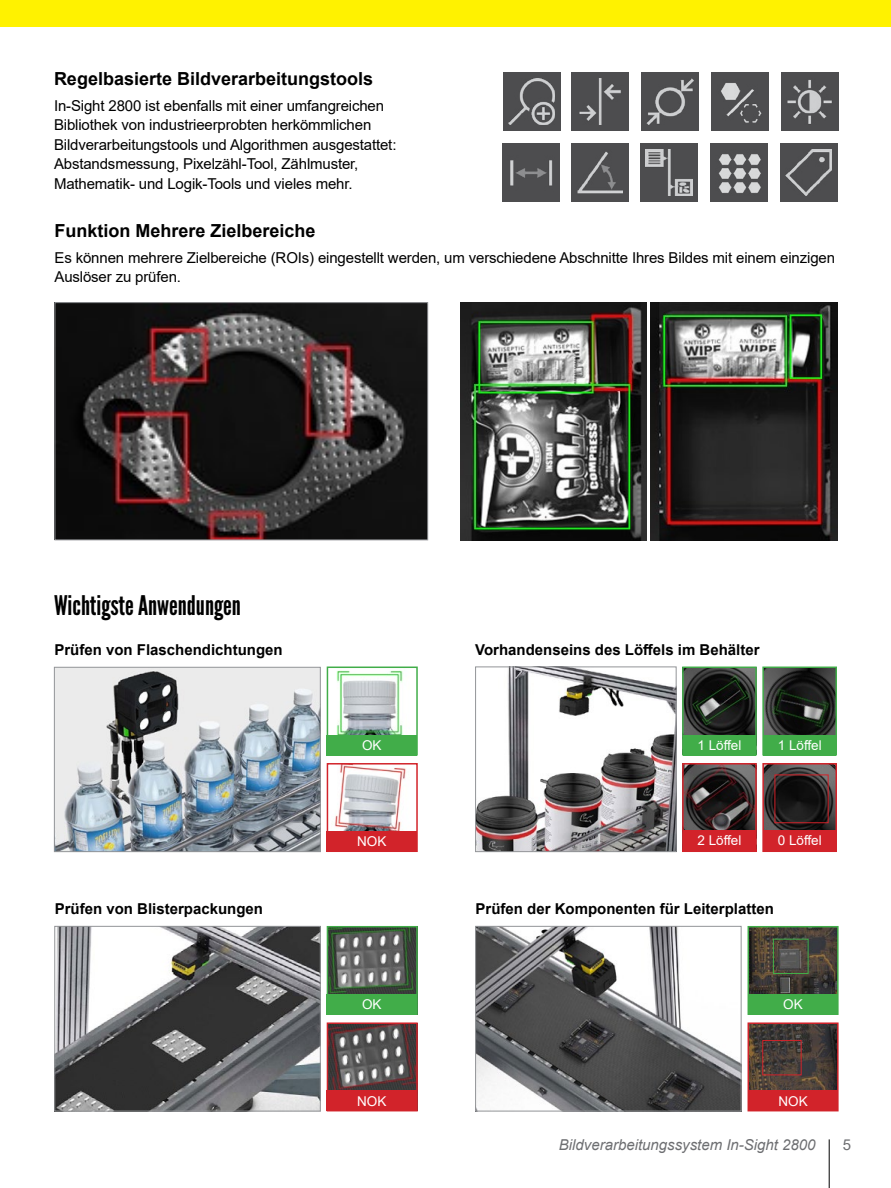
<style>
.page{position:relative;width:891px;height:1188px;background:#fff}
.page>*{position:absolute;margin:0;border:0;box-sizing:border-box;transform-origin:0 0}
.t1{font:27px "League Gothic";color:#000}
.t2{font:700 18px "Arial";color:#000}
.t3{font:15px/19.5px "Arial";letter-spacing:-.01em;color:#000}
.t4{font:700 15px "Arial";color:#000}
.t5{font:italic 15px "Arial";color:#6d6e71}
.t6{font:15px "Arial";color:#6d6e71}
.t7{font:13.5px "Arial";color:#fff}
</style>
<div class="page">
<img style="left:57px;top:304px;width:369px;height:234px">
<div style="left:55px;top:302px;width:373px;height:238px;border:1px solid #939598"></div>
<img style="left:460px;top:302px;width:187px;height:238px">
<img style="left:651px;top:302px;width:186px;height:238px">
<img style="left:56px;top:669px;width:263px;height:181px">
<div style="left:54px;top:667px;width:267px;height:185px;border:1px solid #939598"></div>
<img style="left:477px;top:669px;width:198px;height:181px">
<div style="left:475px;top:667px;width:202px;height:185px;border:1px solid #939598"></div>
<img style="left:336px;top:670px;width:67px;height:65px">
<div style="left:327px;top:667px;width:91px;height:89px;border:2px solid #41ad49"></div>
<img style="left:334px;top:766px;width:72px;height:65px">
<div style="left:327px;top:763px;width:91px;height:89px;border:2px solid #d2232a"></div>
<div style="left:327px;top:735px;width:90px;height:21px;background:#41ad49"></div>
<div style="left:327px;top:831px;width:90px;height:21px;background:#d2232a"></div>
<img style="left:685px;top:670px;width:69px;height:65px">
<div style="left:682px;top:667px;width:75px;height:89px;border:2px solid #41ad49"></div>
<img style="left:685px;top:766px;width:69px;height:64px">
<div style="left:682px;top:763px;width:75px;height:89px;border:2px solid #d2232a"></div>
<div style="left:683px;top:735px;width:73px;height:21px;background:#41ad49"></div>
<div style="left:683px;top:830px;width:73px;height:21px;background:#d2232a"></div>
<img style="left:765px;top:670px;width:69px;height:65px">
<div style="left:762px;top:667px;width:75px;height:89px;border:2px solid #41ad49"></div>
<img style="left:765px;top:766px;width:69px;height:64px">
<div style="left:762px;top:763px;width:75px;height:89px;border:2px solid #d2232a"></div>
<div style="left:763px;top:735px;width:73px;height:21px;background:#41ad49"></div>
<div style="left:763px;top:830px;width:73px;height:21px;background:#d2232a"></div>
<div style="left:775px;top:775px;width:54px;height:48px;border:1px solid #d2232a"></div>
<img style="left:56px;top:928px;width:263px;height:181px">
<div style="left:54px;top:926px;width:267px;height:185px;border:1px solid #939598"></div>
<img style="left:330px;top:929px;width:85px;height:65px">
<div style="left:327px;top:926px;width:91px;height:89px;border:2px solid #41ad49"></div>
<img style="left:330px;top:1025px;width:85px;height:65px">
<div style="left:327px;top:1022px;width:91px;height:89px;border:2px solid #d2232a"></div>
<div style="left:327px;top:994px;width:90px;height:21px;background:#41ad49"></div>
<div style="left:327px;top:1090px;width:90px;height:21px;background:#d2232a"></div>
<img style="left:477px;top:928px;width:263px;height:181px">
<div style="left:475px;top:926px;width:267px;height:185px;border:1px solid #939598"></div>
<img style="left:751px;top:929px;width:85px;height:65px">
<div style="left:748px;top:926px;width:91px;height:89px;border:2px solid #41ad49"></div>
<img style="left:751px;top:1025px;width:85px;height:65px">
<div style="left:748px;top:1022px;width:91px;height:89px;border:2px solid #d2232a"></div>
<div style="left:748px;top:994px;width:90px;height:21px;background:#41ad49"></div>
<div style="left:748px;top:1090px;width:90px;height:21px;background:#d2232a"></div>
<div style="left:773px;top:939px;width:35px;height:35px;border:1px solid #41ad49"></div>
<div style="left:762px;top:1040px;width:40px;height:35px;border:1px solid #d2232a"></div>
<div style="left:503px;top:72px;width:58px;height:59px;background:#4d4d4f"></div>
<img style="left:509px;top:78px;width:46px;height:47px">
<div style="left:572px;top:72px;width:57px;height:59px;background:#4d4d4f"></div>
<img style="left:579px;top:78px;width:42px;height:47px">
<div style="left:642px;top:72px;width:57px;height:59px;background:#4d4d4f"></div>
<img style="left:647px;top:78px;width:46px;height:47px">
<div style="left:711px;top:72px;width:58px;height:59px;background:#4d4d4f"></div>
<img style="left:721px;top:83px;width:41px;height:40px">
<div style="left:780px;top:143px;width:58px;height:59px;background:#4d4d4f"></div>
<img style="left:786px;top:149px;width:46px;height:46px">
<div style="left:503px;top:143px;width:57px;height:59px;background:#4d4d4f"></div>
<img style="left:510px;top:160px;width:43px;height:26px">
<div style="left:571px;top:143px;width:57px;height:59px;background:#4d4d4f"></div>
<img style="left:577px;top:151px;width:45px;height:43px">
<div style="left:781px;top:72px;width:58px;height:59px;background:#4d4d4f"></div>
<img style="left:787px;top:80px;width:45px;height:44px">
<div style="left:641px;top:143px;width:57px;height:59px;background:#4d4d4f"></div>
<img style="left:646px;top:149px;width:46px;height:46px">
<div style="left:711px;top:143px;width:57px;height:59px;background:#4d4d4f"></div>
<img style="left:718px;top:154px;width:43px;height:39px">
<hr style="left:829px;top:1139px;width:1px;height:49px;background:#000">
<div style="left:0;top:0;width:891px;height:27px;background:#fff200"></div>
<p class="t2" style="left:54px;top:66px;width:321px">Regelbasierte Bildverarbeitungstools</p>
<p class="t3" style="left:54px;top:95px;width:344px">In-Sight 2800 ist ebenfalls mit einer umfangreichen Bibliothek von industrieerprobten herkömmlichen Bildverarbeitungstools und Algorithmen ausgestattet:<br>Abstandsmessung, Pixelzähl-Tool, Zählmuster, Mathematik- und Logik-Tools und vieles mehr.</p>
<p class="t2" style="left:55px;top:218px;width:263px">Funktion Mehrere Zielbereiche</p>
<p class="t3" style="left:55px;top:248px;width:782px">Es können mehrere Zielbereiche (ROIs) eingestellt werden, um verschiedene Abschnitte Ihres Bildes mit einem einzigen<br>Auslöser zu prüfen.</p>
<h1 class="t1" style="left:54px;top:589px;width:188px">Wichtigste Anwendungen</h1>
<p class="t4" style="left:54px;top:640px;width:230px">Prüfen von Flaschendichtungen</p>
<p class="t4" style="left:475px;top:639px;width:286px">Vorhandenseins des Löffels im Behälter</p>
<p class="t7" style="left:362px;top:736px;width:21px">OK</p>
<p class="t7" style="left:697px;top:736px;width:45px">1 Löffel</p>
<p class="t7" style="left:778px;top:736px;width:45px">1 Löffel</p>
<p class="t7" style="left:357px;top:832px;width:31px">NOK</p>
<p class="t7" style="left:697px;top:831px;width:45px">2 Löffel</p>
<p class="t7" style="left:778px;top:831px;width:45px">0 Löffel</p>
<p class="t4" style="left:55px;top:899px;width:210px">Prüfen von Blisterpackungen</p>
<p class="t7" style="left:362px;top:995px;width:21px">OK</p>
<p class="t7" style="left:357px;top:1092px;width:31px">NOK</p>
<p class="t4" style="left:476px;top:899px;width:300px">Prüfen der Komponenten für Leiterplatten</p>
<p class="t7" style="left:783px;top:995px;width:21px">OK</p>
<p class="t7" style="left:778px;top:1092px;width:31px">NOK</p>
<p class="t5" style="left:559px;top:1135px;width:258px">Bildverarbeitungssystem In-Sight 2800</p>
<p class="t6" style="left:843px;top:1135px;width:10px">5</p>
</div>
